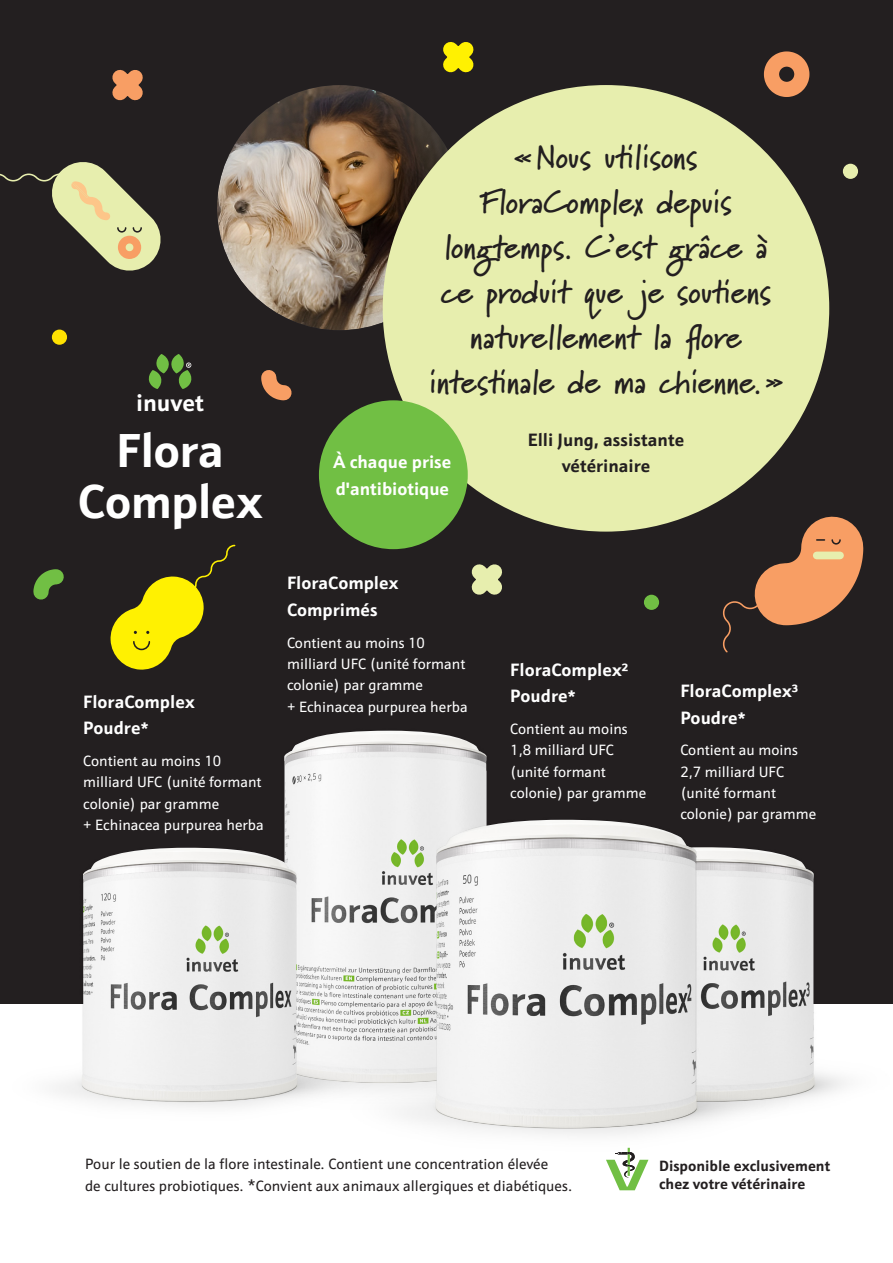
<style>
.page{position:relative;width:893px;height:1263px;background:#fff}
.page>*{position:absolute;margin:0;border:0;box-sizing:border-box;transform-origin:0 0}
.H1_32_pt_zentriert{font:700 48px "Schnebel Sans ME";letter-spacing:-.015em;color:#fff}
.p_22_pt_Zentriert{font:700 33px/45px "Marydale";color:#231f20;text-align:center}
.p_16_pt_Zentriert{font:700 24px "Schnebel Sans ME";color:#fff}
.H4_12_pt{font:700 18px/26.5px "Schnebel Sans ME";color:#fff}
.p_12_pt_Zentriert{font:700 18px "Schnebel Sans ME";color:#231f20}
.p_12_pt_Zentriert-2{font:700 18px "Schnebel Sans ME";color:#fff}
.p_10_pt{font:15px/21.3px "Schnebel Sans ME";color:#fff}
.p_10_pt-2{font:15px/21.3px "Schnebel Sans ME";color:#231f20}
.p_10_pt-3{font:700 15px/18.3px "Schnebel Sans ME";color:#231f20}
.s1{font-size:15px}
</style>
<div class="page">
<div style="left:0;top:0;width:893px;height:1003px;background:#231f20"></div>
<img style="left:284px;top:731px;width:187px;height:53px">
<img style="left:0;top:784px;width:335px;height:324px">
<img style="left:82px;top:848px;width:215px;height:253px">
<img style="left:814px;top:1003px;width:79px;height:94px">
<img style="left:797px;top:859px;width:17px;height:241px">
<img style="left:335px;top:743px;width:462px;height:448px">
<img style="left:436px;top:820px;width:261px;height:308px">
<svg style="left:148px;top:354px;width:44px;height:35px"></svg>
<svg style="left:720px;top:488px;width:144px;height:165px"></svg>
<svg style="left:110px;top:544px;width:126px;height:126px"></svg>
<svg style="left:112px;top:69px;width:31px;height:32px"></svg>
<svg style="left:33px;top:569px;width:31px;height:31px"></svg>
<svg style="left:443px;top:42px;width:31px;height:31px"></svg>
<svg style="left:471px;top:564px;width:31px;height:31px"></svg>
<svg style="left:261px;top:370px;width:31px;height:31px"></svg>
<div style="left:764px;top:51px;width:45px;height:46px;border:15px solid #f89e64;border-radius:50%"></div>
<div style="left:644px;top:595px;width:15px;height:15px;background:#71bf44;border-radius:50%"></div>
<div style="left:52px;top:330px;width:15px;height:15px;background:#ffe101;border-radius:50%"></div>
<div style="left:843px;top:164px;width:15px;height:15px;background:#e7eeae;border-radius:50%"></div>
<div style="left:217px;top:84px;width:247px;height:248px;background:#fff;opacity:.25"></div>
<div style="left:383px;top:85px;width:446px;height:447px;background:#e7eeae;border-radius:50%"></div>
<div style="left:319px;top:400px;width:149px;height:149px;background:#71bf44;border-radius:50%"></div>
<svg style="left:0;top:162px;width:161px;height:109px"></svg>
<svg style="left:606px;top:1148px;width:42px;height:42px"></svg>
<p class="p_16_pt_Zentriert" style="left:136px;top:383px;width:70px">inuvet</p>
<p class="H1_32_pt_zentriert" style="left:116px;top:410px;width:109px">Flora</p>
<p class="H1_32_pt_zentriert" style="left:78px;top:461px;width:186px">Complex</p>
<p class="p_22_pt_Zentriert" style="left:429px;top:134px;width:356px">«Nous utilisons<br>FloraComplex depuis longtemps. C’est grâce à ce produit que je soutiens naturellement la flore intestinale de ma chienne.»</p>
<p class="p_12_pt_Zentriert" style="left:528px;top:424px;width:158px">Elli Jung, assistante</p>
<p class="p_12_pt_Zentriert-2" style="left:333px;top:447px;width:119px">À chaque prise</p>
<p class="p_12_pt_Zentriert" style="left:562px;top:451px;width:90px">vétérinaire</p>
<p class="p_12_pt_Zentriert-2" style="left:336px;top:473px;width:115px">d'antibiotique</p>
<p class="H4_12_pt" style="left:287px;top:569px;width:113px">FloraComplex<br>Comprimés</p>
<p class="p_10_pt" style="left:287px;top:632px;width:180px">Contient au moins 10 milliard UFC (unité formant colonie) par gramme</p>
<p class="H4_12_pt" style="left:83px;top:687px;width:113px">FloraComplex</p>
<p class="p_10_pt" style="left:287px;top:696px;width:182px">+ Echinacea purpurea herba</p>
<p class="H4_12_pt" style="left:83px;top:713px;width:67px">Poudre<span class="s1">*</span></p>
<p class="p_10_pt" style="left:83px;top:750px;width:182px">Contient au moins 10 milliard UFC (unité formant colonie) par gramme<br>+ Echinacea purpurea herba</p>
<p class="H4_12_pt" style="left:510px;top:655px;width:119px">FloraComplex2<br>Poudre<span class="s1">*</span></p>
<p class="p_10_pt" style="left:510px;top:718px;width:138px">Contient au moins<br>1,8 milliard UFC (unité formant colonie) par gramme</p>
<p class="H4_12_pt" style="left:680px;top:676px;width:119px">FloraComplex3<br>Poudre<span class="s1">*</span></p>
<p class="p_10_pt" style="left:680px;top:740px;width:138px">Contient au moins<br>2,7 milliard UFC (unité formant colonie) par gramme</p>
<p class="p_10_pt-2" style="left:85px;top:1153px;width:489px">Pour le soutien de la flore intestinale. Contient une concentration élevée<br>de cultures probiotiques. *Convient aux animaux allergiques et diabétiques.</p>
<p class="p_10_pt-3" style="left:659px;top:1156px;width:173px">Disponible exclusivement chez votre vétérinaire</p>
</div>
